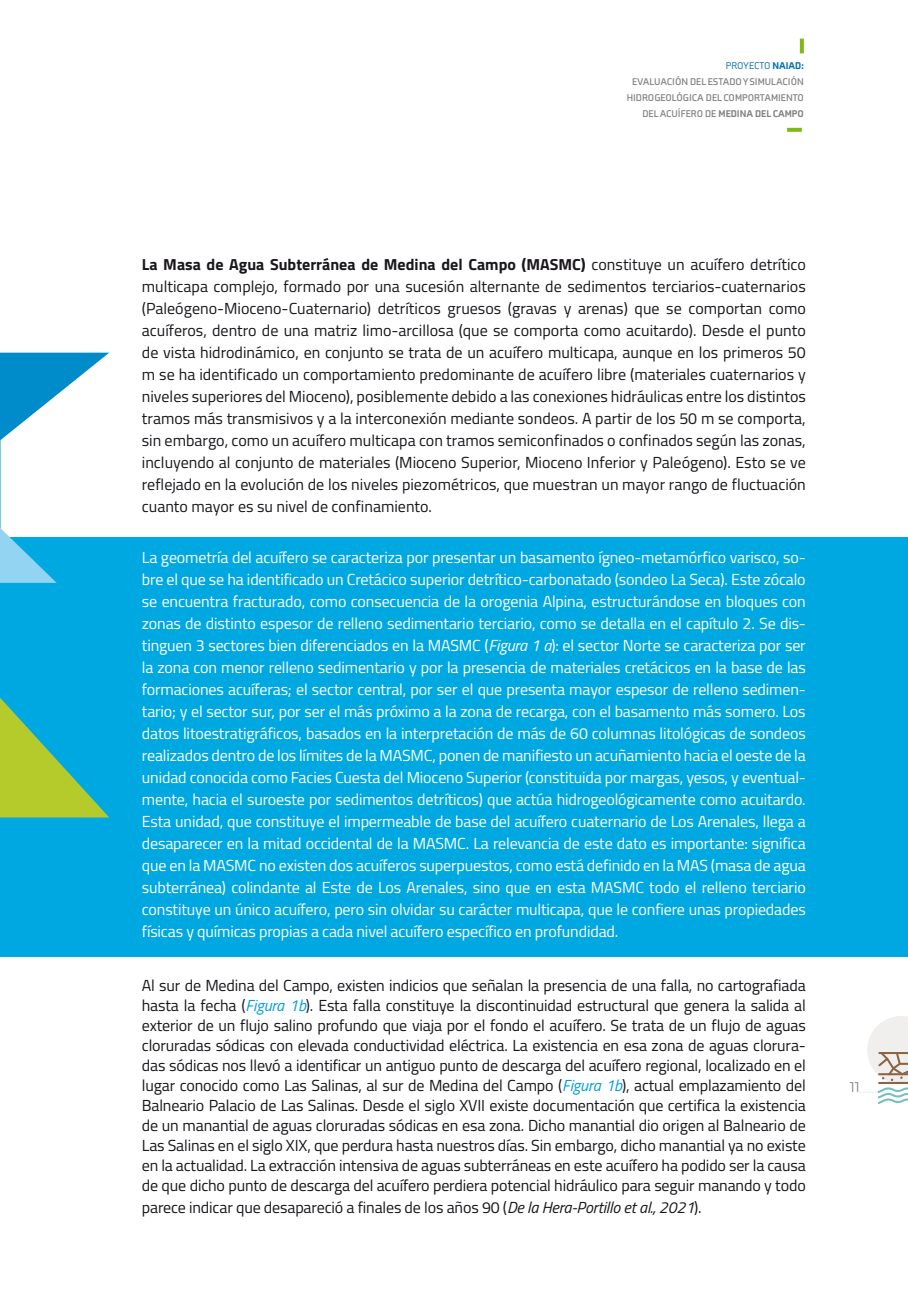
<style>
.page{position:relative;width:908px;height:1304px;background:#fff}
.page>*{position:absolute;margin:0;border:0;box-sizing:border-box;transform-origin:0 0}
.t1{font:16px/22px "Cairo";letter-spacing:-.01em;color:#1a171c;text-align:justify}
.t2{font:16px/22px "Cairo";letter-spacing:-.01em;color:#fff;text-align:justify}
.t3{font:14px "Montserrat";color:#828284}
.t4{font:700 10px/16px "Axia";color:#828284;text-align:right}
.s1{font-weight:400;color:#006db4}
.s2{font-weight:900;color:#006db4}
.s3{font-weight:900}
.s4{font-weight:700}
.s5{font-style:italic}
.s6{font-style:italic;color:#009ee0}
</style>
<div class="page">
<hr style="left:855px;top:1092px;width:34px;height:1px;background:#eaeff3">
<svg style="left:799px;top:39px;width:4px;height:14px"></svg>
<svg style="left:787px;top:128px;width:14px;height:4px"></svg>
<svg style="left:867px;top:1016px;width:40px;height:88px"></svg>
<div style="left:0;top:537px;width:907px;height:420px;background:#00a8e1"></div>
<svg style="left:0;top:698px;width:109px;height:119px"></svg>
<svg style="left:0;top:353px;width:109px;height:230px"></svg>
<p class="t4" style="left:626px;top:58px;width:178px"><span class="s1">PROYECTO</span> <span class="s2">NAIAD:<br></span>EVALUACIÓN DEL ESTADO Y SIMULACIÓN<br>HIDROGEOLÓGICA DEL COMPORTAMIENTO<br>DEL ACUÍFERO DE <span class="s3">MEDINA DEL CAMPO</span></p>
<p class="t1" style="left:142px;top:254px;width:665px"><span class="s4">La Masa de Agua Subterránea de Medina del Campo (MASMC)</span> constituye un acuífero detrítico multicapa complejo, formado por una sucesión alternante de sedimentos terciarios-cuaternarios (Paleógeno-Mioceno-Cuaternario) detríticos gruesos (gravas y arenas) que se comportan como acuíferos, dentro de una matriz limo-arcillosa (que se comporta como acuitardo). Desde el punto de vista hidrodinámico, en conjunto se trata de un acuífero multicapa, aunque en los primeros 50 m se ha identificado un comportamiento predominante de acuífero libre (materiales cuaternarios y niveles superiores del Mioceno), posiblemente debido a las conexiones hidráulicas entre los distintos tramos más transmisivos y a la interconexión mediante sondeos. A partir de los 50 m se comporta, sin embargo, como un acuífero multicapa con tramos semiconfinados o confinados según las zonas, incluyendo al conjunto de materiales (Mioceno Superior, Mioceno Inferior y Paleógeno). Esto se ve reflejado en la evolución de los niveles piezométricos, que muestran un mayor rango de fluctuación cuanto mayor es su nivel de confinamiento.</p>
<p class="t2" style="left:142px;top:546px;width:665px">La geometría del acuífero se caracteriza por presentar un basamento ígneo-metamórfico varisco, so&shy;bre el que se ha identificado un Cretácico superior detrítico-carbonatado (sondeo La Seca). Este zócalo se encuentra fracturado, como consecuencia de la orogenia Alpina, estructurándose en bloques con zonas de distinto espesor de relleno sedimentario terciario, como se detalla en el capítulo 2. Se dis&shy;tinguen 3 sectores bien diferenciados en la MASMC (<span class="s5">Figura 1 a</span>): el sector Norte se caracteriza por ser la zona con menor relleno sedimentario y por la presencia de materiales cretácicos en la base de las formaciones acuíferas; el sector central, por ser el que presenta mayor espesor de relleno sedimen&shy;tario; y el sector sur, por ser el más próximo a la zona de recarga, con el basamento más somero. Los datos litoestratigráficos, basados en la interpretación de más de 60 columnas litológicas de sondeos realizados dentro de los límites de la MASMC, ponen de manifiesto un acuñamiento hacia el oeste de la unidad conocida como Facies Cuesta del Mioceno Superior (constituida por margas, yesos, y eventual&shy;mente, hacia el suroeste por sedimentos detríticos) que actúa hidrogeológicamente como acuitardo.<br>Esta unidad, que constituye el impermeable de base del acuífero cuaternario de Los Arenales, llega a desaparecer en la mitad occidental de la MASMC. La relevancia de este dato es importante: significa que en la MASMC no existen dos acuíferos superpuestos, como está definido en la MAS (masa de agua subterránea) colindante al Este de Los Arenales, sino que en esta MASMC todo el relleno terciario constituye un único acuífero, pero sin olvidar su carácter multicapa, que le confiere unas propiedades físicas y químicas propias a cada nivel acuífero específico en profundidad.</p>
<p class="t1" style="left:142px;top:975px;width:665px;line-height:20px">Al sur de Medina del Campo, existen indicios que señalan la presencia de una falla, no cartografiada hasta la fecha (<span class="s6">Figura 1b</span>). Esta falla constituye la discontinuidad estructural que genera la salida al exterior de un flujo salino profundo que viaja por el fondo el acuífero. Se trata de un flujo de aguas cloruradas sódicas con elevada conductividad eléctrica. La existencia en esa zona de aguas clorura&shy;das sódicas nos llevó a identificar un antiguo punto de descarga del acuífero regional, localizado en el lugar conocido como Las Salinas, al sur de Medina del Campo (<span class="s6">Figura 1b</span>), actual emplazamiento del Balneario Palacio de Las Salinas. Desde el siglo XVII existe documentación que certifica la existencia de un manantial de aguas cloruradas sódicas en esa zona. Dicho manantial dio origen al Balneario de Las Salinas en el siglo XIX, que perdura hasta nuestros días. Sin embargo, dicho manantial ya no existe en la actualidad. La extracción intensiva de aguas subterráneas en este acuífero ha podido ser la causa de que dicho punto de descarga del acuífero perdiera potencial hidráulico para seguir manando y todo</p>
<p class="t1" style="left:142px;top:1196px;width:561px">parece indicar que desapareció a finales de los años 90 (<span class="s5">De la Hera-Portillo et al., 2021</span>).</p>
<p class="t3" style="left:849px;top:1077px;width:12px">11</p>
</div>
